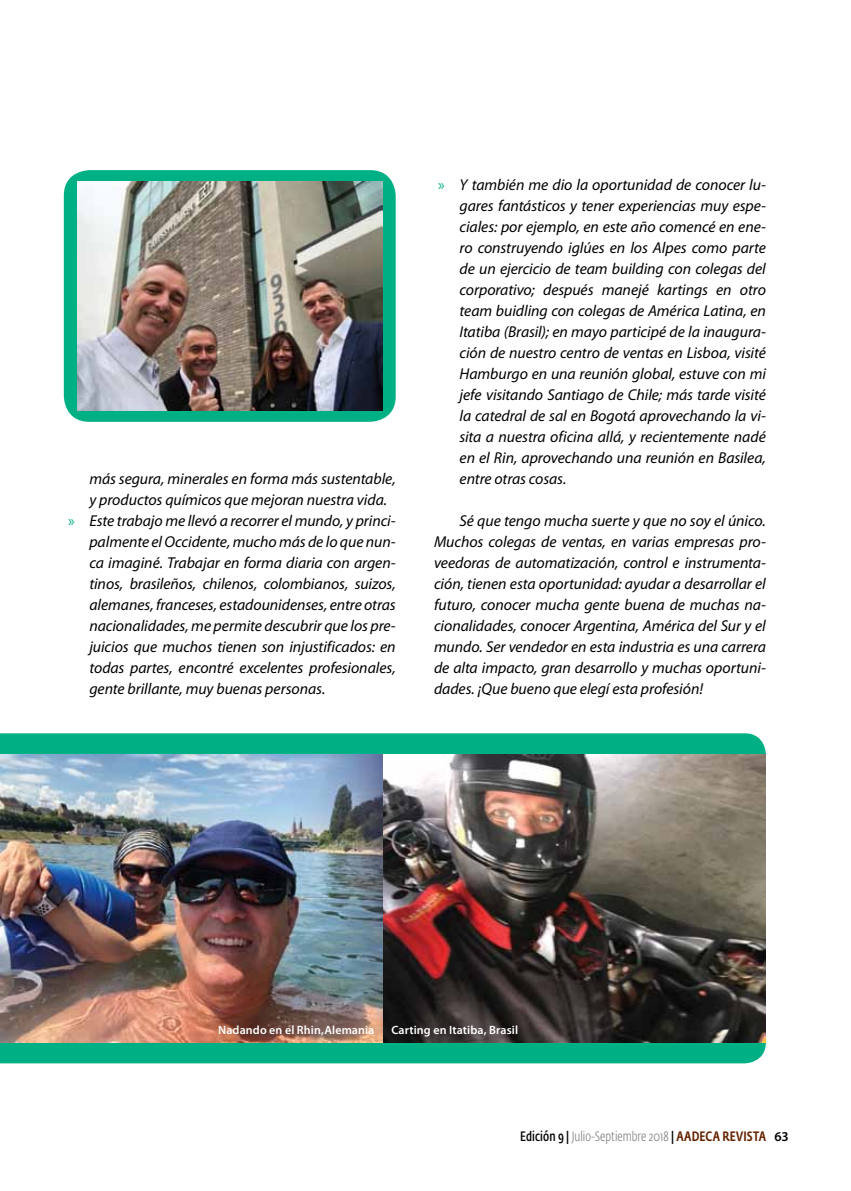
<style>
.page{position:relative;width:851px;height:1191px;background:#fff}
.page>*{position:absolute;margin:0;border:0;box-sizing:border-box;transform-origin:0 0}
.t1{font:italic 15.75px/21px "Myriad Pro";letter-spacing:-.005em;color:#000;text-align:justify}
.t2{font:300 13.5px "Fedra Sans Cond Std";letter-spacing:.005em;color:#808285}
.t3{font:600 12px "Myriad Pro";letter-spacing:.01em;color:#fff}
.s1{font-style:normal;color:#00b085}
.s2{font-weight:600;color:#000}
.s3{font-weight:500;color:#000}
.s4{font-weight:500;color:#652300}
.s5{font-family:"Myriad Pro";font-weight:600;color:#000}
</style>
<div class="page">
<div style="left:0;top:733px;width:765px;height:330px;background:#00b085"></div>
<div style="left:64px;top:170px;width:331px;height:252px;background:#00b085;border-radius:26px"></div>
<img style="left:0;top:754px;width:765px;height:288px">
<img style="left:77px;top:182px;width:305px;height:228px">
<p class="t1" style="left:89px;top:468px;width:308px">más segura, minerales en forma más sustentable,</p>
<p class="t1" style="left:89px;top:489px;width:299px">y productos químicos que mejoran nuestra vida.</p>
<p class="t1" style="left:68px;top:510px;width:329px"><span class="s1">»</span> Este trabajo me llevó a recorrer el mundo, y princi-</p>
<p class="t1" style="left:89px;top:531px;width:308px">palmente el Occidente, mucho más de lo que nun-</p>
<p class="t1" style="left:89px;top:552px;width:308px">ca imaginé. Trabajar en forma diaria con argen-</p>
<p class="t1" style="left:89px;top:573px;width:308px">tinos, brasileños, chilenos, colombianos, suizos,</p>
<p class="t1" style="left:89px;top:594px;width:308px">alemanes, franceses, estadounidenses, entre otras</p>
<p class="t1" style="left:89px;top:615px;width:308px">nacionalidades, me permite descubrir que los pre-</p>
<p class="t1" style="left:89px;top:636px;width:308px">juicios que muchos tienen son injustificados: en</p>
<p class="t1" style="left:89px;top:657px;width:308px">todas partes, encontré excelentes profesionales,</p>
<p class="t1" style="left:89px;top:678px;width:237px">gente brillante, muy buenas personas.</p>
<p class="t1" style="left:459px;top:174px;width:308px;text-indent:-21px"><span class="s1">»</span> Y también me dio la oportunidad de conocer lu&shy;gares fantásticos y tener experiencias muy espe&shy;ciales: por ejemplo, en este año comencé en ene&shy;ro construyendo iglúes en los Alpes como parte de un ejercicio de team building con colegas del corporativo; después manejé kartings en otro team buidling con colegas de América Latina, en Itatiba (Brasil); en mayo participé de la inaugura&shy;ción de nuestro centro de ventas en Lisboa, visité Hamburgo en una reunión global, estuve con mi jefe visitando Santiago de Chile; más tarde visité la catedral de sal en Bogotá aprovechando la vi&shy;sita a nuestra oficina allá, y recientemente nadé en el Rin, aprovechando una reunión en Basilea, entre otras cosas.</p>
<p class="t1" style="left:434px;top:510px;width:333px;text-indent:26px">Sé que tengo mucha suerte y que no soy el único.<br>Muchos colegas de ventas, en varias empresas pro&shy;veedoras de automatización, control e instrumenta&shy;ción, tienen esta oportunidad: ayudar a desarrollar el futuro, conocer mucha gente buena de muchas na&shy;cionalidades, conocer Argentina, América del Sur y el mundo. Ser vendedor en esta industria es una carrera de alta impacto, gran desarrollo y muchas oportuni&shy;dades. ¡Que bueno que elegí esta profesión!</p>
<p class="t3" style="left:218px;top:1023px;width:158px">Nadando en el Rhin,Alemania</p>
<p class="t3" style="left:391px;top:1023px;width:128px">Carting en Itatiba, Brasil</p>
<p class="t2" style="left:520px;top:1128px;width:270px"><span class="s2">Edición 9</span> <span class="s3">|</span> Julio-Septiembre 2018 <span class="s3">|</span> <span class="s4">AADECA REVISTA</span> <span class="s5">63</span></p>
</div>
